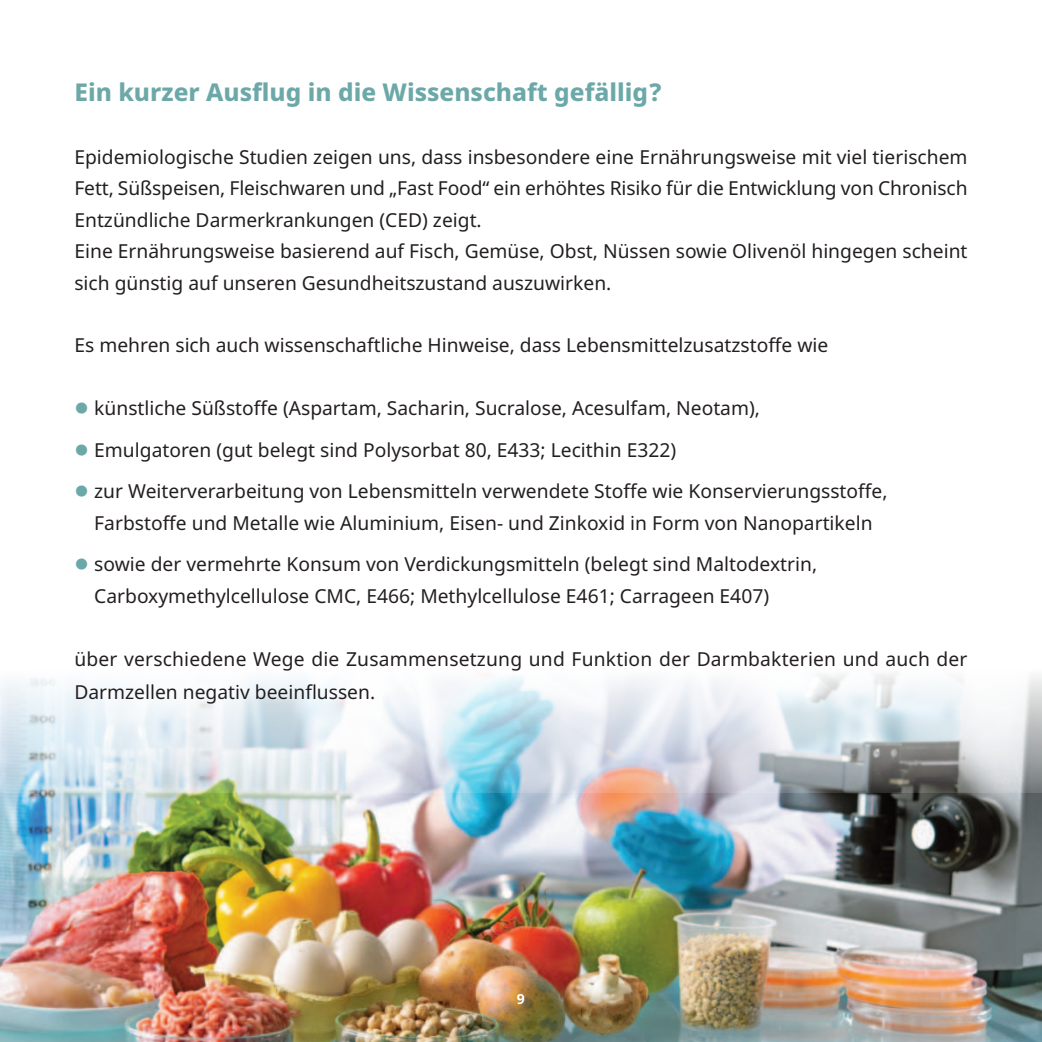
<style>
.page{position:relative;width:1042px;height:1042px;background:#fff}
.page>*{position:absolute;margin:0;border:0;box-sizing:border-box;transform-origin:0 0}
.t1{font:800 24.5px "Noto Sans";color:#6da8a8}
.t2{font:19.25px/31.5px "Noto Sans";color:#231f20}
.t3{font:700 14px "Noto Sans";color:#fff}
.s1{color:#6da8a8}
</style>
<div class="page">
<img style="left:0;top:792px;width:1042px;height:250px">
<svg style="left:0;top:673px;width:1042px;height:119px"></svg>
<p class="t1" style="left:74px;top:82px;width:588px">Ein kurzer Ausflug in die Wissenschaft gefällig?</p>
<p class="t2" style="left:74px;top:141px;width:894px">Epidemiologische Studien zeigen uns, dass insbesondere eine Ernährungsweise mit viel tierischem Fett, Süßspeisen, Fleischwaren und &gt;Fast Food&lt; ein erhöhtes Risiko für die Entwicklung von Chronisch Entzündliche Darmerkrankungen (CED) zeigt.<br>Eine Ernährungsweise basierend auf Fisch, Gemüse, Obst, Nüssen sowie Olivenöl hingegen scheint sich günstig auf unseren Gesundheitszustand auszuwirken.</p>
<p class="t2" style="left:74px;top:330px;width:755px">Es mehren sich auch wissenschaftliche Hinweise, dass Lebensmittelzusatzstoffe wie</p>
<p class="t2" style="left:74px;top:393px;width:687px"><span class="s1">●</span> künstliche Süßstoffe (Aspartam, Sacharin, Sucralose, Acesulfam, Neotam),</p>
<p class="t2" style="left:74px;top:435px;width:603px"><span class="s1">●</span> Emulgatoren (gut belegt sind Polysorbat 80, E433; Lecithin E322)</p>
<p class="t2" style="left:74px;top:476px;width:814px;text-align:center"><span class="s1">●</span> zur Weiterverarbeitung von Lebensmitteln verwendete Stoffe wie Konservierungsstoffe,<br>Farbstoffe und Metalle wie Aluminium, Eisen- und Zinkoxid in Form von Nanopartikeln</p>
<p class="t2" style="left:94px;top:549px;width:724px;text-indent:-20px"><span class="s1">●</span> sowie der vermehrte Konsum von Verdickungsmitteln (belegt sind Maltodextrin,<br>Carboxymethylcellulose CMC, E466; Methylcellulose E461; Carrageen E407)</p>
<p class="t2" style="left:74px;top:642px;width:894px;line-height:33.2px">über verschiedene Wege die Zusammensetzung und Funktion der Darmbakterien und auch der<br>Darmzellen negativ beeinflussen.</p>
<p class="t3" style="left:517px;top:990px;width:10px">9</p>
</div>
